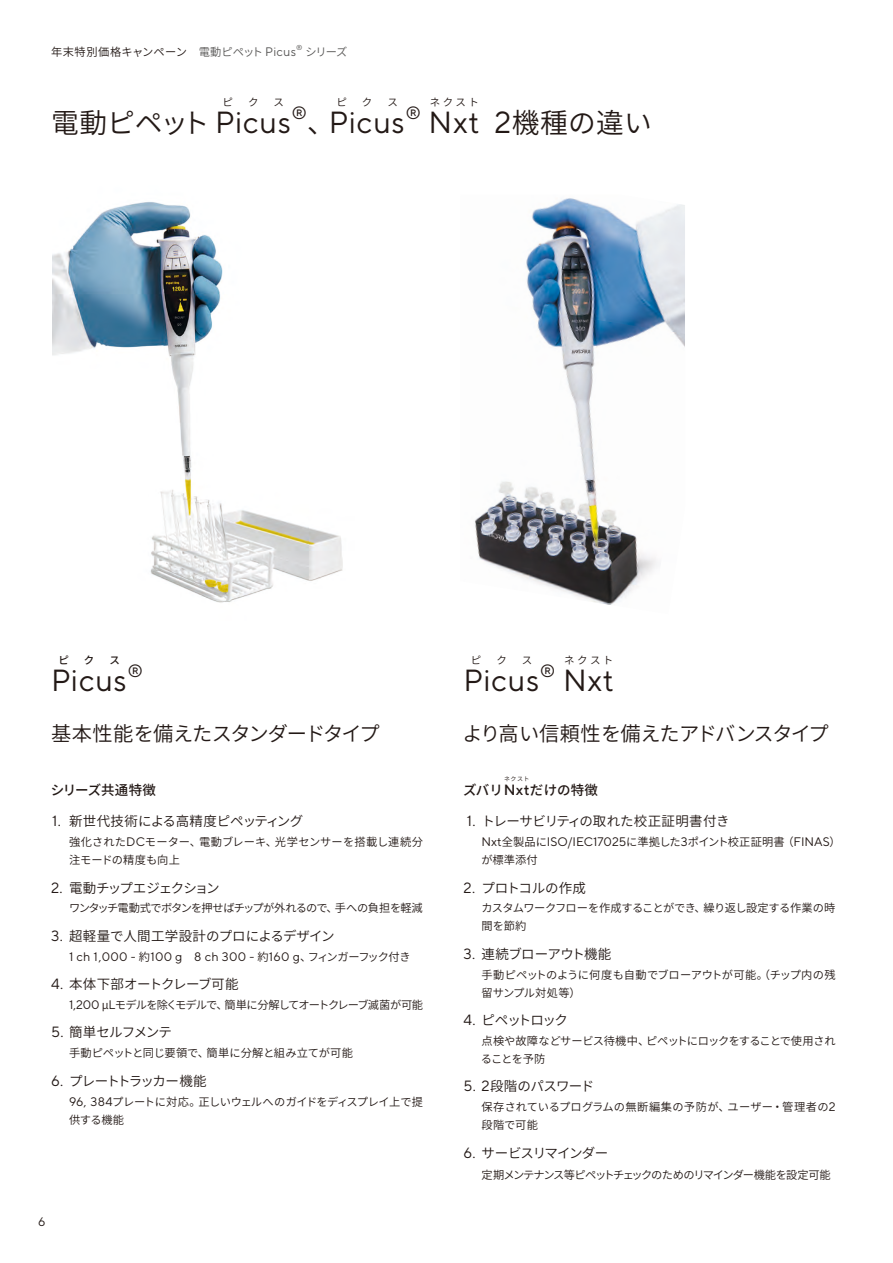
<style>
.page{position:relative;width:893px;height:1263px;background:#fff}
.page>*{position:absolute;margin:0;border:0;box-sizing:border-box;transform-origin:0 0}
.t1{font:30.6px "TT Norms Pro";letter-spacing:.025em;color:#231916}
.t2{font:600 20.25px "Noto Sans CJ Kjp";letter-spacing:-.05em;color:#231916}
.t3{font:600 13.5px "Noto Sans CJ Kjp";letter-spacing:-.01em;color:#231916}
.t4{font:600 13.5px "Noto Sans CJ Kjp";letter-spacing:-.04em;color:#231916}
.t5{font:600 13.5px "Noto Sans CJ Kjp";letter-spacing:-.015em;color:#231916}
.t6{font:600 13.5px "Noto Sans CJ Kjp";letter-spacing:-.09em;color:#231916}
.t7{font:600 13.5px "Noto Sans CJ Kjp";letter-spacing:-.08em;color:#231916}
.t8{font:600 13.5px "Noto Sans CJ Kjp";letter-spacing:-.06em;color:#231916}
.t9{font:500 13.5px "Noto Sans CJ Kjp";color:#231916}
.t10{font:600 13.5px "Noto Sans CJ Kjp";letter-spacing:-.065em;color:#231916}
.t11{font:600 13.5px "Noto Sans CJ Kjp";letter-spacing:-.085em;color:#231916}
.t12{font:500 13.5px "Noto Sans CJ Kjp";letter-spacing:-.02em;color:#231916}
.t13{font:12.3px "TT Norms Pro";letter-spacing:.005em;color:#231916}
.t14{font:12.3px "TT Norms Pro";letter-spacing:.025em;color:#231916}
.t15{font:600 11.25px/18px "Noto Sans CJ Kjp";letter-spacing:-.03em;color:#231916}
.t16{font:600 11.25px/18px "Noto Sans CJ Kjp";color:#231916}
.t17{font:600 11.25px/18px "Noto Sans CJ Kjp";letter-spacing:.005em;color:#231916}
.t18{font:600 11.25px "Noto Sans CJ Kjp";letter-spacing:-.08em;color:#231916}
.t19{font:600 11.25px/18px "Noto Sans CJ Kjp";letter-spacing:.025em;color:#231916}
.t20{font:600 11.25px "Noto Sans CJ Kjp";letter-spacing:-.065em;color:#231916}
.t21{font:600 11.25px "Noto Sans CJ Kjp";letter-spacing:-.09em;color:#231916}
.t22{font:600 11.25px "Noto Sans CJ Kjp";letter-spacing:-.005em;color:#231916}
.t23{font:600 10.5px "Noto Sans CJ Kjp";letter-spacing:.225em;color:#231916}
.t24{font:500 10.5px "Noto Sans CJ Kjp";color:#231916}
.t25{font:600 6px "Noto Sans CJ Kjp";color:#231916}
.s1{color:#595857}
.s2{font-family:"TT Norms Pro";font-weight:400;font-size:12.3px;color:#595857}
.s3{font-family:"Noto Sans CJ Kjp";font-weight:600;font-size:27.75px}
.s4{font-family:"TT Norms Pro";font-weight:400;font-size:14.85px}
.s5{font-family:"TT Norms Pro";font-weight:400;font-size:12.3px}
.s6{font-family:"Noto Sans CJ Kjp";font-weight:600;font-size:11.25px}
.s7{font-family:"TT Norms Pro";font-size:14.85px}
</style>
<div class="page">
<img style="left:52px;top:202px;width:291px;height:401px">
<img style="left:474px;top:198px;width:211px;height:407px">
<p class="t16" style="left:51px;top:43px;width:298px">年末特別価格キャンペーン　<span class="s1">電動ピペット</span> <span class="s2">Picus</span><sup>®</sup> <span class="s1">シリーズ</span></p>
<p class="t23" style="left:223px;top:96px;width:12px">ピ</p>
<p class="t23" style="left:248px;top:96px;width:12px">ク</p>
<p class="t23" style="left:274px;top:96px;width:12px">ス</p>
<p class="t23" style="left:336px;top:96px;width:12px">ピ</p>
<p class="t23" style="left:362px;top:96px;width:12px">ク</p>
<p class="t23" style="left:387px;top:96px;width:12px">ス</p>
<h1 class="t1" style="left:51px;top:100px;width:602px"><span class="s3">電動ピペット</span> Picus<sup>®</sup><span class="s3">、</span>Picus<sup>®</sup> Nxt 2<span class="s3">機種の違い</span></h1>
<p class="t23" style="left:430px;top:96px;width:51px">ネクスト</p>
<p class="t24" style="left:59px;top:654px;width:12px">ピ</p>
<p class="t24" style="left:84px;top:654px;width:12px">ク</p>
<p class="t24" style="left:109px;top:654px;width:12px">ス</p>
<h1 class="t1" style="left:51px;top:658px;width:94px">Picus<sup>®</sup></h1>
<p class="t23" style="left:471px;top:654px;width:12px">ピ</p>
<p class="t23" style="left:496px;top:654px;width:12px">ク</p>
<p class="t23" style="left:522px;top:654px;width:12px">ス</p>
<p class="t23" style="left:564px;top:654px;width:51px">ネクスト</p>
<h1 class="t1" style="left:463px;top:658px;width:152px">Picus<sup>®</sup> Nxt</h1>
<h2 class="t2" style="left:51px;top:722px;width:330px">基本性能を備えたスタンダードタイプ</h2>
<h2 class="t2" style="left:462px;top:722px;width:368px">より高い信頼性を備えたアドバンスタイプ</h2>
<p class="t12" style="left:51px;top:782px;width:107px">シリーズ共通特徴</p>
<p class="t3" style="left:52px;top:814px;width:253px"><span class="s4">1.</span> 新世代技術による高精度ピペッティング</p>
<p class="t17" style="left:69px;top:833px;width:356px">強化された<span class="s5">DC</span>モーター、電動ブレーキ、光学センサーを搭載し連続分注モードの精度も向上</p>
<p class="t6" style="left:51px;top:880px;width:170px"><span class="s4">2.</span> 電動チップエジェクション</p>
<p class="t20" style="left:69px;top:902px;width:355px">ワンタッチ電動式でボタンを押せばチップが外れるので、手への負担を軽減</p>
<p class="t3" style="left:51px;top:928px;width:285px"><span class="s4">3.</span> 超軽量で人間工学設計のプロによるデザイン</p>
<p class="t14" style="left:69px;top:947px;width:343px">1 ch 1,000 - <span class="s6">約</span>100 g 8 ch 300 - <span class="s6">約</span>160 g<span class="s6">、フィンガーフック付き</span></p>
<p class="t4" style="left:51px;top:977px;width:189px"><span class="s4">4.</span> 本体下部オートクレーブ可能</p>
<p class="t18" style="left:69px;top:998px;width:356px"><span class="s5">1,200</span> μ<span class="s5">L</span>モデルを除くモデルで、簡単に分解してオートクレーブ滅菌が可能</p>
<p class="t10" style="left:51px;top:1025px;width:122px"><span class="s4">5.</span> 簡単セルフメンテ</p>
<p class="t22" style="left:69px;top:1047px;width:285px">手動ピペットと同じ要領で、簡単に分解と組み立てが可能</p>
<p class="t7" style="left:51px;top:1073px;width:157px"><span class="s4">6.</span> プレートトラッカー機能</p>
<p class="t15" style="left:69px;top:1092px;width:356px"><span class="s5">96, 384</span>プレートに対応。正しいウェルへのガイドをディスプレイ上で提供する機能</p>
<p class="t13" style="left:38px;top:1213px;width:9px">6</p>
<p class="t25" style="left:504px;top:775px;width:27px">ネクスト</p>
<p class="t5" style="left:467px;top:814px;width:264px"><span class="s4">1.</span> トレーサビリティの取れた校正証明書付き</p>
<p class="t13" style="left:481px;top:833px;width:361px">Nxt<span class="s6">全製品に</span>ISO/IEC17025<span class="s6">に準拠した</span>3<span class="s6">ポイント校正証明書（</span>FINAS<span class="s6">）</span></p>
<p class="t15" style="left:481px;top:851px;width:58px">が標準添付</p>
<p class="t3" style="left:463px;top:880px;width:124px"><span class="s4">2.</span> プロトコルの作成</p>
<p class="t15" style="left:481px;top:899px;width:356px">カスタムワークフローを作成することができ、繰り返し設定する作業の時間を節約</p>
<p class="t4" style="left:463px;top:946px;width:149px"><span class="s4">3.</span> 連続ブローアウト機能</p>
<p class="t16" style="left:481px;top:966px;width:356px">手動ピペットのように何度も自動でブローアウトが可能。（チップ内の残留サンプル対処等）</p>
<p class="t11" style="left:463px;top:1013px;width:106px"><span class="s4">4.</span> ピペットロック</p>
<p class="t15" style="left:481px;top:1032px;width:356px">点検や故障などサービス待機中、ピペットにロックをすることで使用されることを予防</p>
<p class="t4" style="left:463px;top:1079px;width:132px"><span class="s4">5. 2</span>段階のパスワード</p>
<p class="t19" style="left:481px;top:1098px;width:356px">保存されているプログラムの無断編集の予防が、ユーザー・管理者の<span class="s5">2</span>段階で可能</p>
<p class="t8" style="left:463px;top:1145px;width:146px"><span class="s4">6.</span> サービスリマインダー</p>
<p class="t21" style="left:481px;top:1168px;width:351px">定期メンテナンス等ピペットチェックのためのリマインダー機能を設定可能</p>
<p class="t9" style="left:463px;top:782px;width:137px">ズバリ<span class="s7">Nxt</span>だけの特徴</p>
</div>
